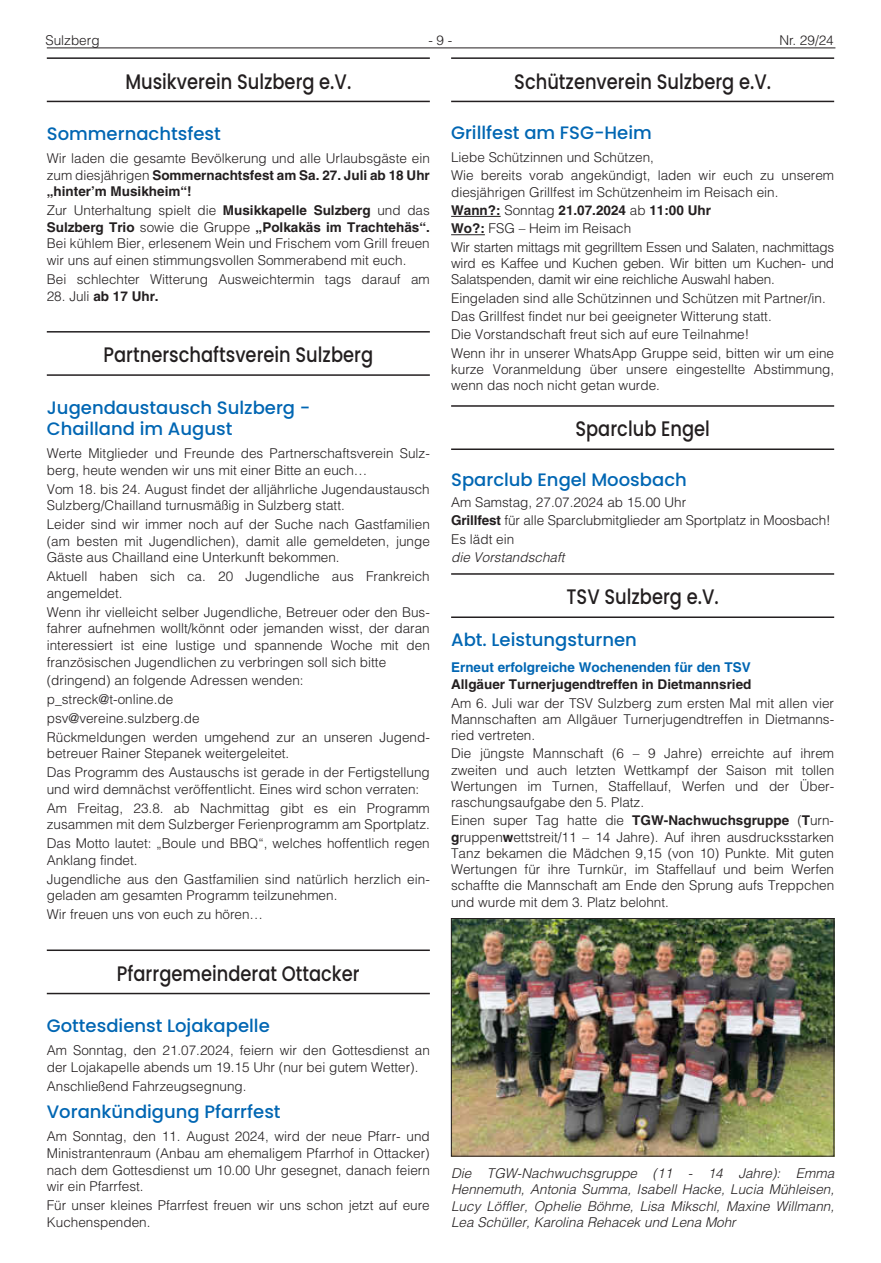
<style>
.page{position:relative;width:881px;height:1263px;background:#fff}
.page>*{position:absolute;margin:0;border:0;box-sizing:border-box;transform-origin:0 0}
.t1{font:500 21px "Poppins";color:#231f20;scale:.85 1}
.t2{font:500 18px/21.5px "Poppins";color:#0166b3}
.t3{font:300 13.5px/16.6px "Helvetica LT";color:#231f20}
.t4{font:italic 300 13.5px/16.2px "Helvetica LT";color:#231f20;text-align:justify}
.t5{font:300 13.5px/16.2px "Helvetica LT";letter-spacing:-.02em;color:#231f20}
.t6{font:700 13.5px "Helvetica LT";color:#231f20}
.t7{font:700 13.5px "Helvetica LT";color:#0166b3}
.s1{font-weight:700}
.s2{font-weight:300}
</style>
<div class="page">
<hr style="left:47px;top:48px;width:788px;height:1px;background:#231f20">
<hr style="left:451px;top:57px;width:382px;height:2px;background:#231f20">
<hr style="left:451px;top:101px;width:382px;height:1px;background:#231f20">
<hr style="left:451px;top:216px;width:49px;height:1px;background:#231f20">
<hr style="left:451px;top:234px;width:33px;height:1px;background:#231f20">
<hr style="left:451px;top:405px;width:382px;height:2px;background:#231f20">
<hr style="left:451px;top:448px;width:382px;height:2px;background:#231f20">
<hr style="left:451px;top:573px;width:382px;height:2px;background:#231f20">
<hr style="left:451px;top:616px;width:382px;height:2px;background:#231f20">
<img style="left:453px;top:920px;width:378px;height:234px">
<div style="left:451px;top:918px;width:382px;height:238px;border:1px solid #231f20"></div>
<hr style="left:47px;top:57px;width:382px;height:2px;background:#231f20">
<hr style="left:47px;top:101px;width:382px;height:1px;background:#231f20">
<hr style="left:47px;top:331px;width:382px;height:2px;background:#231f20">
<hr style="left:47px;top:374px;width:382px;height:2px;background:#231f20">
<hr style="left:47px;top:949px;width:382px;height:2px;background:#231f20">
<hr style="left:47px;top:993px;width:382px;height:1px;background:#231f20">
<p class="t3" style="left:45px;top:32px;width:56px">Sulzberg</p>
<p class="t3" style="left:428px;top:32px;width:26px">- 9 -</p>
<p class="t3" style="left:779px;top:32px;width:56px">Nr. 29/24</p>
<h1 class="t1" style="left:514px;top:69px;width:303px">Schützenverein Sulzberg e.V.</h1>
<h2 class="t2" style="left:451px;top:123px;width:202px">Grillfest am FSG-Heim</h2>
<p class="t3" style="left:451px;top:148px;width:384px;line-height:18.3px">Liebe Schützinnen und Schützen,<br>Wie bereits vorab angekündigt, laden wir euch zu unserem</p>
<p class="t3" style="left:451px;top:183px;width:384px;line-height:18.3px">diesjährigen Grillfest im Schützenheim im Reisach ein.<br><span class="s1">Wann?:</span> Sonntag <span class="s1">21.07.2024</span> ab <span class="s1">11:00 Uhr<br>Wo?:</span> FSG – Heim im Reisach<br>Wir starten mittags mit gegrilltem Essen und Salaten, nachmittags</p>
<p class="t5" style="left:451px;top:255px;width:384px">wird es Kaffee und Kuchen geben. Wir bitten um Kuchen- und<br>Salatspenden, damit wir eine reichliche Auswahl haben.</p>
<p class="t3" style="left:451px;top:288px;width:384px;line-height:18.3px">Eingeladen sind alle Schützinnen und Schützen mit Partner/in.<br>Das Grillfest findet nur bei geeigneter Witterung statt.<br>Die Vorstandschaft freut sich auf eure Teilnahme!<br>Wenn ihr in unserer WhatsApp Gruppe seid, bitten wir um eine</p>
<p class="t3" style="left:451px;top:361px;width:384px;line-height:16.2px">kurze Voranmeldung über unsere eingestellte Abstimmung, wenn das noch nicht getan wurde.</p>
<h1 class="t1" style="left:575px;top:417px;width:160px">Sparclub Engel</h1>
<h2 class="t2" style="left:451px;top:469px;width:237px">Sparclub Engel Moosbach</h2>
<p class="t3" style="left:451px;top:493px;width:381px;line-height:18.3px">Am Samstag, 27.07.2024 ab 15.00 Uhr<br><span class="s1">Grillfest</span> für alle Sparclubmitglieder am Sportplatz in Moosbach!<br>Es lädt ein</p>
<p class="t4" style="left:451px;top:549px;width:115px">die Vorstandschaft</p>
<h1 class="t1" style="left:566px;top:585px;width:180px">TSV Sulzberg e.V.</h1>
<h2 class="t2" style="left:451px;top:629px;width:187px">Abt. Leistungsturnen</h2>
<p class="t7" style="left:451px;top:659px;width:301px">Erneut erfolgreiche Wochenenden für den TSV</p>
<p class="t6" style="left:451px;top:676px;width:302px">Allgäuer Turnerjugendtreffen in Dietmannsried</p>
<p class="t3" style="left:451px;top:695px;width:384px;line-height:16.2px;text-align:justify">Am 6. Juli war der TSV Sulzberg zum ersten Mal mit allen vier Mannschaften am Allgäuer Turnerjugendtreffen in Dietmanns&shy;ried vertreten.</p>
<p class="t3" style="left:451px;top:745px;width:384px;line-height:16.2px;text-align:justify">Die jüngste Mannschaft (6 – 9 Jahre) erreichte auf ihrem zweiten und auch letzten Wettkampf der Saison mit tollen Wertungen im Turnen, Staffellauf, Werfen und der Über&shy;raschungsaufgabe den 5. Platz.</p>
<p class="t3" style="left:451px;top:812px;width:384px;line-height:16.2px;text-align:justify">Einen super Tag hatte die <span class="s1">TGW-Nachwuchsgruppe</span> (<span class="s1">T</span>urn&shy;<span class="s1">g</span>ruppen<span class="s1">w</span>ettstreit/11 – 14 Jahre). Auf ihren ausdrucksstarken Tanz bekamen die Mädchen 9,15 (von 10) Punkte. Mit guten Wertungen für ihre Turnkür, im Staffellauf und beim Werfen schaffte die Mannschaft am Ende den Sprung aufs Treppchen und wurde mit dem 3. Platz belohnt.</p>
<h1 class="t1" style="left:125px;top:69px;width:267px">Musikverein Sulzberg e.V.</h1>
<h2 class="t2" style="left:47px;top:123px;width:175px">Sommernachtsfest</h2>
<p class="t3" style="left:47px;top:150px;width:384px;text-align:justify">Wir laden die gesamte Bevölkerung und alle Urlaubsgäste ein zum diesjährigen <span class="s1">Sommernachtsfest am Sa. 27. Juli ab 18 Uhr „hinter’m Musikheim“!</span></p>
<p class="t3" style="left:47px;top:202px;width:384px;text-align:justify">Zur Unterhaltung spielt die <span class="s1">Musikkapelle Sulzberg</span> und das <span class="s1">Sulzberg Trio</span> sowie die Gruppe <span class="s1">„Polkakäs im Trachtehäs“.<br></span>Bei kühlem Bier, erlesenem Wein und Frischem vom Grill freuen wir uns auf einen stimmungsvollen Sommerabend mit euch.</p>
<p class="t3" style="left:47px;top:271px;width:384px">Bei schlechter Witterung Ausweichtermin tags darauf am</p>
<p class="t6" style="left:47px;top:287px;width:113px"><span class="s2">28. Juli</span> ab 17 Uhr.</p>
<h1 class="t1" style="left:103px;top:343px;width:318px">Partnerschaftsverein Sulzberg</h1>
<h2 class="t2" style="left:47px;top:397px;width:265px">Jugendaustausch Sulzberg -<br>Chailland im August</h2>
<p class="t3" style="left:47px;top:445px;width:384px">Werte Mitglieder und Freunde des Partnerschaftsverein Sulz&shy;berg, heute wenden wir uns mit einer Bitte an euch…</p>
<p class="t3" style="left:47px;top:480px;width:384px">Vom 18. bis 24. August findet der alljährliche Jugendaustausch<br>Sulzberg/Chailland turnusmäßig in Sulzberg statt.</p>
<p class="t3" style="left:47px;top:516px;width:384px;text-align:justify">Leider sind wir immer noch auf der Suche nach Gastfamilien (am besten mit Jugendlichen), damit alle gemeldeten, junge Gäste aus Chailland eine Unterkunft bekommen.</p>
<p class="t3" style="left:47px;top:568px;width:384px">Aktuell haben sich ca. 20 Jugendliche aus Frankreich angemeldet.</p>
<p class="t3" style="left:47px;top:603px;width:384px;text-align:justify">Wenn ihr vielleicht selber Jugendliche, Betreuer oder den Bus&shy;fahrer aufnehmen wollt/könnt oder jemanden wisst, der daran interessiert ist eine lustige und spannende Woche mit den französischen Jugendlichen zu verbringen soll sich bitte</p>
<p class="t3" style="left:47px;top:671px;width:384px;line-height:18.8px">(dringend) an folgende Adressen wenden: p_streck@t-online.de<br>psv@vereine.sulzberg.de<br>Rückmeldungen werden umgehend zur an unseren Jugend-</p>
<p class="t3" style="left:47px;top:744px;width:384px;line-height:18.8px">betreuer Rainer Stepanek weitergeleitet.<br>Das Programm des Austauschs ist gerade in der Fertigstellung</p>
<p class="t3" style="left:47px;top:779px;width:384px;line-height:18.8px">und wird demnächst veröffentlicht. Eines wird schon verraten:<br>Am Freitag, 23.8. ab Nachmittag gibt es ein Programm</p>
<p class="t3" style="left:47px;top:815px;width:384px;line-height:18.8px">zusammen mit dem Sulzberger Ferienprogramm am Sportplatz.<br>Das Motto lautet: „Boule und BBQ“, welches hoffentlich regen</p>
<p class="t3" style="left:47px;top:850px;width:384px;line-height:18.8px">Anklang findet.<br>Jugendliche aus den Gastfamilien sind natürlich herzlich ein-</p>
<p class="t3" style="left:47px;top:886px;width:292px;line-height:18.8px">geladen am gesamten Programm teilzunehmen.<br>Wir freuen uns von euch zu hören…</p>
<h1 class="t1" style="left:117px;top:961px;width:287px">Pfarrgemeinderat Ottacker</h1>
<h2 class="t2" style="left:47px;top:1015px;width:224px">Gottesdienst Lojakapelle</h2>
<p class="t3" style="left:47px;top:1042px;width:384px">Am Sonntag, den 21.07.2024, feiern wir den Gottesdienst an der Lojakapelle abends um 19.15 Uhr (nur bei gutem Wetter).</p>
<p class="t3" style="left:47px;top:1077px;width:201px">Anschließend Fahrzeugsegnung.</p>
<h2 class="t2" style="left:47px;top:1101px;width:235px">Vorankündigung Pfarrfest</h2>
<p class="t3" style="left:47px;top:1128px;width:384px;text-align:justify">Am Sonntag, den 11. August 2024, wird der neue Pfarr- und Ministrantenraum (Anbau am ehemaligem Pfarrhof in Ottacker) nach dem Gottesdienst um 10.00 Uhr gesegnet, danach feiern wir ein Pfarrfest.</p>
<p class="t3" style="left:47px;top:1197px;width:384px">Für unser kleines Pfarrfest freuen wir uns schon jetzt auf eure<br>Kuchenspenden.</p>
<p class="t4" style="left:451px;top:1165px;width:384px">Die TGW-Nachwuchsgruppe (11 - 14 Jahre): Emma Hennemuth, Antonia Summa, Isabell Hacke, Lucia Mühleisen, Lucy Löffler, Ophelie Böhme, Lisa Mikschl, Maxine Willmann, Lea Schüller, Karolina Rehacek und Lena Mohr</p>
</div>
